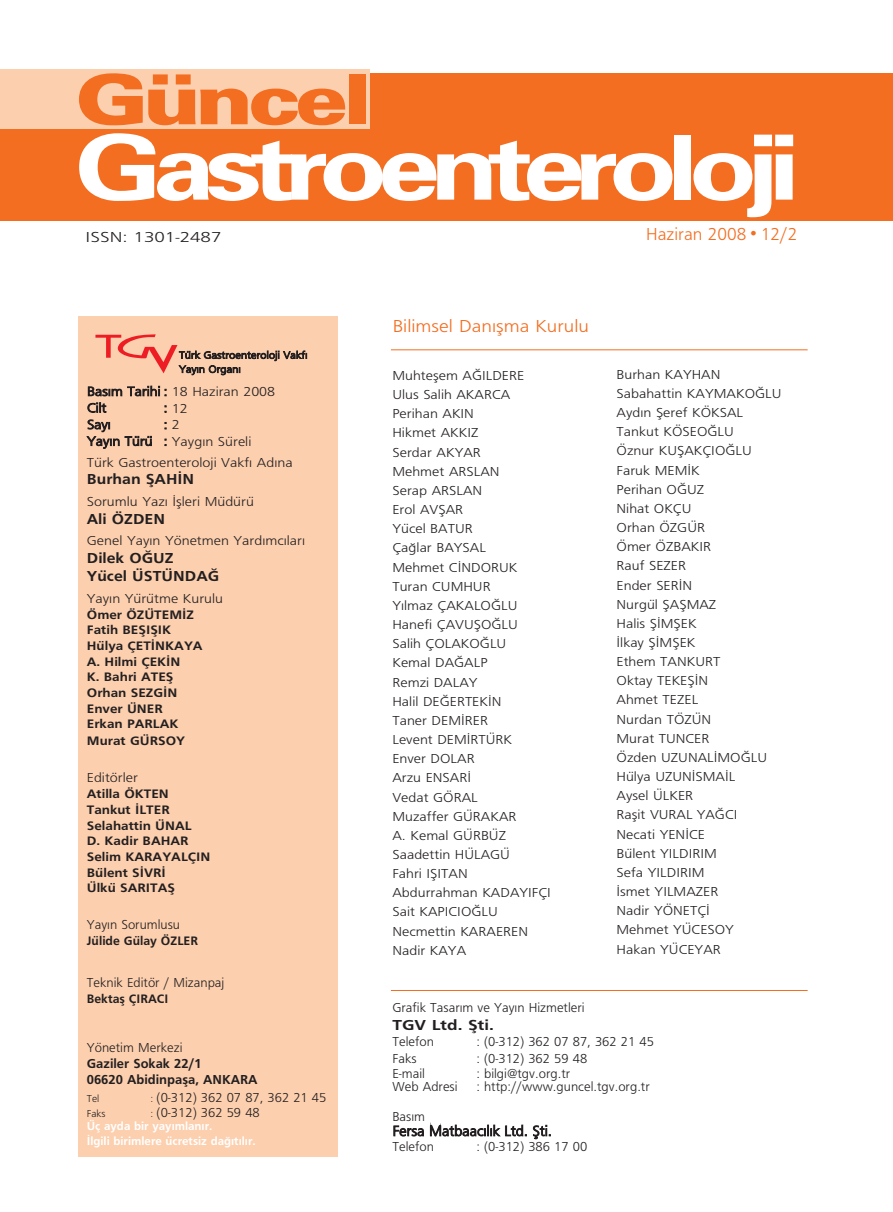
<style>
.page{position:relative;width:893px;height:1212px;background:#fff}
.page>*{position:absolute;margin:0;border:0;box-sizing:border-box;transform-origin:0 0}
.t1{font:700 90px "Univers";letter-spacing:-.09em;color:#fff;scale:1.25 1}
.t2{font:900 69px "Univers";letter-spacing:-.065em;color:#f36e21;scale:1.27 1}
.t3{font:300 18px "Fruga Sans";color:#f36e21;scale:1.1 1}
.t4{font:300 18px "Fruga Sans";color:#f36e21}
.t5{font:700 15px/18.5px "Fruga San";color:#231f20;scale:1.1 1}
.t6{font:300 15px "Fruga Sans";color:#231f20}
.t7{font:300 15px "Fruga Sans";color:#231f20;scale:1.3 1}
.t8{font:700 15px "Fruga San";color:#231f20;scale:1.2 1}
.t9{font:300 13.5px/19.2px "Fruga Sans";color:#231f20;scale:1.1 1}
.t10{font:300 13.5px "Fruga Sans";color:#231f20}
.t11{font:700 13.5px/15.5px "Fruga San";color:#231f20}
.t12{font:700 12.75px/15.8px "Fruga San";color:#231f20;scale:1.1 1}
.t13{font:700 12.75px "Fruga San";color:#231f20}
.t14{font:700 12px/14.9px "Fruga San";color:#fff}
.t15{font:300 10.5px/14.1px "Fruga Sans";color:#231f20;scale:1.1 1}
.t16{font:300 10.5px "Fruga Sans";color:#231f20}
.s1{font-size:24px}
.s2{font-size:10.5px}
</style>
<div class="page">
<div style="left:79px;top:316px;width:259px;height:841px;background:#fccfae"></div>
<hr style="left:391px;top:350px;width:417px;height:1px;background:#f36e21">
<hr style="left:391px;top:990px;width:417px;height:1px;background:#f36e21">
<div style="left:0;top:73px;width:893px;height:147px;background:#f36e21"></div>
<div style="left:0;top:69px;width:370px;height:59px;background:#fccfae"></div>
<svg style="left:95px;top:334px;width:82px;height:39px"></svg>
<h2 class="t2" style="left:76px;top:75px;width:235px">Güncel</h2>
<h1 class="t1" style="left:75px;top:135px;width:581px">Gastroenteroloji</h1>
<p class="t7" style="left:86px;top:231px;width:106px">ISSN: 1301-2487</p>
<h3 class="t4" style="left:646px;top:227px;width:153px">Haziran 2008<span class="s1">•</span>12/2</h3>
<p class="t15" style="left:179px;top:349px;width:118px">Türk Gastroenteroloji Vakf›<br>Yay›n Organ›</p>
<p class="t9" style="left:87px;top:384px;width:173px;line-height:16.4px">Bas›m Tarihi : 18 Haziran 2008<br>Cilt</p>
<p class="t9" style="left:164px;top:399px;width:23px">: 12</p>
<p class="t9" style="left:87px;top:416px;width:23px">Say›</p>
<p class="t9" style="left:87px;top:417px;width:151px;line-height:16.6px;text-align:center">: 2<br>Yay›n Türü : Yayg›n Süreli</p>
<p class="t9" style="left:87px;top:453px;width:189px">Türk Gastroenteroloji Vakf› Ad›na</p>
<p class="t5" style="left:87px;top:471px;width:99px">Burhan fiAH‹N</p>
<p class="t9" style="left:87px;top:493px;width:153px">Sorumlu Yaz› ‹flleri Müdürü</p>
<p class="t5" style="left:87px;top:511px;width:73px">Ali ÖZDEN</p>
<p class="t9" style="left:87px;top:532px;width:200px">Genel Yay›n Yönetmen Yard›mc›lar›</p>
<p class="t5" style="left:87px;top:550px;width:122px">Dilek O⁄UZ<br>Yücel ÜSTÜNDA⁄</p>
<p class="t9" style="left:87px;top:590px;width:125px">Yay›n Yürütme Kurulu</p>
<p class="t12" style="left:87px;top:608px;width:107px">Ömer ÖZÜTEM‹Z<br>Fatih BEfiIfiIK<br>Hülya ÇET‹NKAYA<br>A. Hilmi ÇEK‹N<br>K. Bahri ATEfi<br>Orhan SEZG‹N<br>Enver ÜNER<br>Erkan PARLAK<br>Murat GÜRSOY</p>
<p class="t9" style="left:87px;top:769px;width:48px">Editörler</p>
<p class="t12" style="left:87px;top:787px;width:114px">Atilla ÖKTEN<br>Tankut ‹LTER<br>Selahattin ÜNAL<br>D. Kadir BAHAR<br>Selim KARAYALÇIN<br>Bülent S‹VR‹<br>Ülkü SARITAfi</p>
<p class="t10" style="left:87px;top:920px;width:95px">Yay›n Sorumlusu</p>
<p class="t13" style="left:87px;top:936px;width:113px">Jülide Gülay ÖZLER</p>
<p class="t10" style="left:87px;top:977px;width:139px">Teknik Editör / Mizanpaj</p>
<p class="t13" style="left:87px;top:993px;width:83px">Bektafl ÇIRACI</p>
<p class="t10" style="left:87px;top:1042px;width:97px">Yönetim Merkezi</p>
<p class="t11" style="left:87px;top:1057px;width:172px">Gaziler Sokak 22/1<br>06620 Abidinpafla, ANKARA</p>
<p class="t16" style="left:87px;top:1094px;width:14px">Tel</p>
<p class="t10" style="left:151px;top:1092px;width:177px"><span class="s2">:</span> (0-312) 362 07 87, 362 21 45</p>
<p class="t16" style="left:87px;top:1110px;width:20px">Faks</p>
<p class="t10" style="left:151px;top:1107px;width:111px"><span class="s2">:</span> (0-312) 362 59 48</p>
<p class="t14" style="left:87px;top:1119px;width:170px">Üç ayda bir yay›mlan›r.<br>‹lgili birimlere ücretsiz da¤›t›l›r.</p>
<h3 class="t3" style="left:393px;top:319px;width:180px">Bilimsel Dan›flma Kurulu</h3>
<p class="t9" style="left:392px;top:367px;width:146px">Muhteflem A⁄ILDERE<br>Ulus Salih AKARCA<br>Perihan AKIN<br>Hikmet AKKIZ<br>Serdar AKYAR<br>Mehmet ARSLAN<br>Serap ARSLAN<br>Erol AVfiAR<br>Yücel BATUR<br>Ça¤lar BAYSAL<br>Mehmet C‹NDORUK<br>Turan CUMHUR<br>Y›lmaz ÇAKALO⁄LU<br>Hanefi ÇAVUfiO⁄LU<br>Salih ÇOLAKO⁄LU<br>Kemal DA⁄ALP<br>Remzi DALAY<br>Halil DE⁄ERTEK‹N<br>Taner DEM‹RER<br>Levent DEM‹RTÜRK<br>Enver DOLAR<br>Arzu ENSAR‹<br>Vedat GÖRAL<br>Muzaffer GÜRAKAR<br>A. Kemal GÜRBÜZ<br>Saadettin HÜLAGÜ<br>Fahri IfiITAN<br>Abdurrahman KADAYIFÇI<br>Sait KAPICIO⁄LU<br>Necmettin KARAEREN<br>Nadir KAYA</p>
<p class="t9" style="left:617px;top:366px;width:151px">Burhan KAYHAN<br>Sabahattin KAYMAKO⁄LU<br>Ayd›n fieref KÖKSAL<br>Tankut KÖSEO⁄LU<br>Öznur KUfiAKÇIO⁄LU<br>Faruk MEM‹K<br>Perihan O⁄UZ<br>Nihat OKÇU<br>Orhan ÖZGÜR<br>Ömer ÖZBAKIR<br>Rauf SEZER<br>Ender SER‹N<br>Nurgül fiAfiMAZ<br>Halis fi‹MfiEK<br>‹lkay fi‹MfiEK<br>Ethem TANKURT<br>Oktay TEKEfi‹N<br>Ahmet TEZEL<br>Nurdan TÖZÜN<br>Murat TUNCER<br>Özden UZUNAL‹MO⁄LU<br>Hülya UZUN‹SMA‹L<br>Aysel ÜLKER<br>Raflit VURAL YA⁄CI<br>Necati YEN‹CE<br>Bülent YILDIRIM<br>Sefa YILDIRIM<br>‹smet YILMAZER<br>Nadir YÖNETÇ‹<br>Mehmet YÜCESOY<br>Hakan YÜCEYAR</p>
<p class="t10" style="left:392px;top:1002px;width:194px">Grafik Tasar›m ve Yay›n Hizmetleri</p>
<p class="t8" style="left:392px;top:1019px;width:86px">TGV Ltd. fiti.</p>
<p class="t10" style="left:392px;top:1037px;width:43px">Telefon</p>
<p class="t10" style="left:476px;top:1037px;width:179px">: (0-312) 362 07 87, 362 21 45</p>
<p class="t10" style="left:392px;top:1053px;width:26px">Faks</p>
<p class="t10" style="left:476px;top:1053px;width:112px">: (0-312) 362 59 48</p>
<p class="t10" style="left:392px;top:1068px;width:34px">E-mail</p>
<p class="t10" style="left:476px;top:1068px;width:95px">: bilgi@tgv.org.tr</p>
<p class="t10" style="left:392px;top:1081px;width:67px">Web Adresi</p>
<p class="t10" style="left:476px;top:1081px;width:175px">: http://www.guncel.tgv.org.tr</p>
<p class="t10" style="left:392px;top:1111px;width:34px">Bas›m</p>
<p class="t6" style="left:393px;top:1125px;width:161px">Fersa Matbaac›l›k Ltd. fiti.</p>
<p class="t10" style="left:392px;top:1141px;width:43px">Telefon</p>
<p class="t10" style="left:476px;top:1141px;width:112px">: (0-312) 386 17 00</p>
</div>
